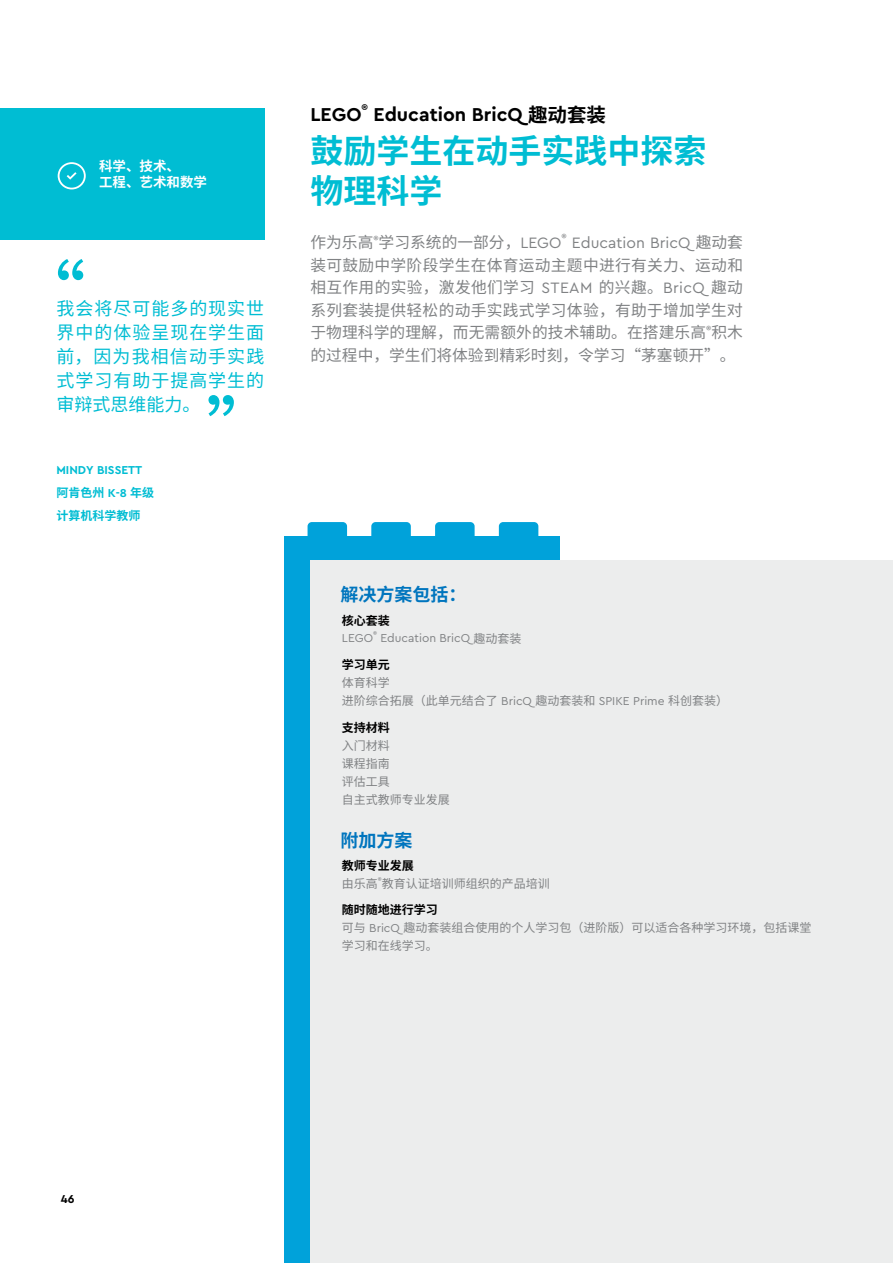
<style>
.page{position:relative;width:893px;height:1263px;background:#fff}
.page>*{position:absolute;margin:0;border:0;box-sizing:border-box;transform-origin:0 0}
.t1{font:75px "Noto Sans CJ Ksc";color:#00bdd3}
.t2{font:700 33px/39.6px "Noto Sans CJ Ksc";color:#00bdd3}
.t3{font:700 19.5px "Cera Pro";color:#000}
.t4{font:18px/24px "Noto Sans CJ Ksc";letter-spacing:.055em;color:#00bdd3;text-align:justify}
.t5{font:700 18px "Noto Sans CJ Ksc";color:#0075be}
.t6{font:15.75px/22.5px "Noto Sans CJ Ksc";color:#808284;text-align:justify}
.t7{font:15.75px "Cera Pro";color:#808284}
.t8{font:700 13.5px/16.2px "Noto Sans CJ Ksc";color:#fff}
.t9{font:12px/18px "Noto Sans CJ Ksc";color:#808284}
.t10{font:12px "Cera Pro";color:#808284}
.t11{font:700 12px "Noto Sans CJ Ksc";color:#000}
.t12{font:700 12px/22.5px "Noto Sans CJ Ksc";color:#00bdd3}
.t13{font:700 12px "Cera Pro";color:#00bdd3}
.t14{font:700 12px "Cera Pro";color:#000}
.t15{font:700 11.4px "Cera Pro";color:#000}
.t16{font:9.15px "Cera Pro";color:#808284}
.t17{font:7.05px "Cera Pro";color:#808284}
.s1{font-family:"Cera Pro"}
.s2{font-family:"Noto Sans CJ Ksc"}
.s3{font-weight:700;color:#000}
</style>
<div class="page">
<svg style="left:308px;top:522px;width:39px;height:15px"></svg>
<svg style="left:371px;top:522px;width:40px;height:15px"></svg>
<svg style="left:435px;top:522px;width:40px;height:15px"></svg>
<svg style="left:499px;top:522px;width:39px;height:15px"></svg>
<div style="left:284px;top:537px;width:276px;height:726px;background:#00a2da"></div>
<div style="left:310px;top:560px;width:583px;height:703px;background:#eceded"></div>
<div style="left:0;top:108px;width:264px;height:131px;background:#00bdd3"></div>
<svg style="left:58px;top:162px;width:28px;height:27px"></svg>
<p class="t8" style="left:99px;top:158px;width:109px">科学、技术、<br>工程、艺术和数学</p>
<h1 class="t1" style="left:11px;top:253px;width:77px">“</h1>
<p class="t4" style="left:56px;top:297px;width:209px">我会将尽可能多的现实世界中的体验呈现在学生面前，因为我相信动手实践式学习有助于提高学生的审辩式思维能力。</p>
<h1 class="t1" style="left:206px;top:388px;width:76px">”</h1>
<p class="t13" style="left:56px;top:462px;width:87px">MINDY BISSETT</p>
<p class="t12" style="left:56px;top:482px;width:99px">阿肯色州 <span class="s1">K-8</span> 年级计算机科学教师</p>
<p class="t15" style="left:362px;top:100px;width:8px">®</p>
<p class="t3" style="left:374px;top:101px;width:234px">Education BricQ <span class="s2">趣动套装</span></p>
<h2 class="t2" style="left:310px;top:132px;width:398px">鼓励学生在动手实践中探索物理科学</h2>
<p class="t6" style="left:310px;top:232px;width:252px">作为乐高<sup>®</sup>学习系统的一部分，<span class="s1">LEGO</span></p>
<p class="t16" style="left:561px;top:231px;width:7px">®</p>
<p class="t7" style="left:572px;top:232px;width:173px">Education BricQ <span class="s2">趣动套</span></p>
<p class="t6" style="left:310px;top:254px;width:434px">装可鼓励中学阶段学生在体育运动主题中进行有关力、运动和相互作用的实验，激发他们学习 <span class="s1">STEAM</span> 的兴趣。<span class="s1">BricQ</span> 趣动系列套装提供轻松的动手实践式学习体验，有助于增加学生对于物理科学的理解，而无需额外的技术辅助。在搭建乐高<sup>®</sup>积木的过程中，学生们将体验到精彩时刻，令学习“茅塞顿开”。</p>
<p class="t3" style="left:310px;top:101px;width:53px">LEGO</p>
<p class="t5" style="left:340px;top:585px;width:128px">解决方案包括：</p>
<p class="t11" style="left:342px;top:613px;width:50px">核心套装</p>
<p class="t10" style="left:342px;top:630px;width:33px">LEGO</p>
<p class="t17" style="left:373px;top:629px;width:5px">®</p>
<p class="t10" style="left:380px;top:630px;width:143px">Education BricQ <span class="s2">趣动套装</span></p>
<p class="t11" style="left:342px;top:658px;width:49px">学习单元</p>
<p class="t9" style="left:342px;top:674px;width:388px">体育科学<br>进阶综合拓展（此单元结合了 <span class="s1">BricQ</span> 趣动套装和 <span class="s1">SPIKE Prime</span> 科创套装）</p>
<p class="t11" style="left:342px;top:720px;width:49px">支持材料</p>
<p class="t9" style="left:342px;top:737px;width:109px">入门材料<br>课程指南<br>评估工具<br>自主式教师专业发展</p>
<p class="t5" style="left:340px;top:830px;width:74px">附加方案</p>
<p class="t11" style="left:342px;top:858px;width:73px">教师专业发展</p>
<p class="t9" style="left:342px;top:875px;width:209px">由乐高教育认证培训师组织的产品培训</p>
<p class="t17" style="left:378px;top:874px;width:5px">®</p>
<p class="t9" style="left:342px;top:901px;width:471px"><span class="s3">随时随地进行学习<br></span>可与 <span class="s1">BricQ</span> 趣动套装组合使用的个人学习包（进阶版）可以适合各种学习环境，包括课堂学习和在线学习。</p>
<p class="t14" style="left:61px;top:1191px;width:15px">46</p>
</div>
